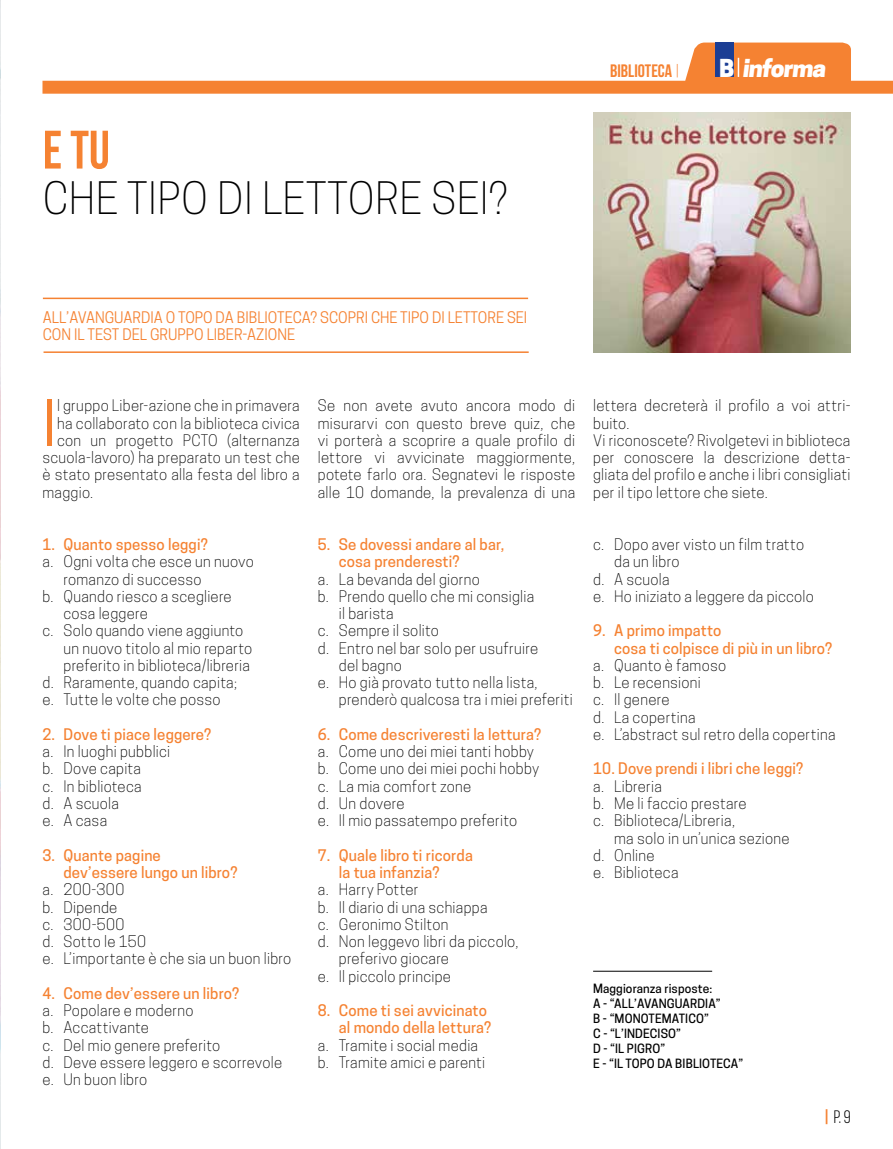
<style>
.page{position:relative;width:893px;height:1149px;background:#fff}
.page>*{position:absolute;margin:0;border:0;box-sizing:border-box;transform-origin:0 0}
.t1{font:59.25px "Cooper Hewitt";color:#f58232}
.t2{font:700 54px "Bebas Neue";color:#f58232}
.t3{font:300 42px "Cooper Hewitt";letter-spacing:.01em;color:#000}
.t4{font:800 23.25px "Cooper Hewitt";color:#fff;scale:1.05 1}
.t5{font:700 18px "Bebas Neue";color:#f58232}
.t6{font:18px "Bebas Neue";color:#000}
.t7{font:300 15px/17.2px "Cooper Hewitt";letter-spacing:.02em;color:#000}
.t8{font:500 15px/17.2px "Cooper Hewitt";letter-spacing:.01em;color:#f58232}
.t9{font:15px "Cooper Hewitt";color:#f58232}
.t10{font:500 12px/15px "Cooper Hewitt";letter-spacing:.01em;color:#000}
.s1{font-weight:400}
.s2{font-weight:700;color:#f58232}
</style>
<div class="page">
<img style="left:0;top:0;width:1px;height:1148px">
<svg style="left:42px;top:43px;width:851px;height:51px"></svg>
<div style="left:715px;top:42px;width:19px;height:35px;background:#1c3e94"></div>
<svg style="left:738px;top:58px;width:1px;height:19px"></svg>
<hr style="left:43px;top:297px;width:485px;height:2px;background:#f58232">
<hr style="left:44px;top:351px;width:485px;height:2px;background:#f58232">
<hr style="left:593px;top:970px;width:119px;height:1px;background:#000">
<img style="left:593px;top:112px;width:257px;height:241px">
<h2 class="t2" style="left:43px;top:120px;width:68px">E TU</h2>
<h3 class="t3" style="left:43px;top:173px;width:466px">CHE TIPO DI LETTORE SEI?</h3>
<p class="t9" style="left:43px;top:308px;width:37px">ALL’AVANGUARDIA</p>
<p class="t9" style="left:166px;top:308px;width:30px">O TOPO</p>
<p class="t9" style="left:216px;top:308px;width:29px">DA BIBLIO</p>
<p class="t9" style="left:277px;top:308px;width:61px">TECA? SCOPRI</p>
<p class="t9" style="left:371px;top:308px;width:155px">CHE TIPO DI LETTORE SEI</p>
<p class="t9" style="left:43px;top:325px;width:10px">CON</p>
<p class="t9" style="left:74px;top:325px;width:86px">IL TEST DEL GRUPPO</p>
<p class="t9" style="left:207px;top:325px;width:90px">LIBER-AZION E</p>
<p class="t5" style="left:610px;top:61px;width:71px">BIBLIOTECA <span class="s1">|</span></p>
<h3 class="t4" style="left:719px;top:54px;width:106px">B informa</h3>
<h1 class="t1" style="left:42px;top:388px;width:15px">I</h1>
<p class="t7" style="left:57px;top:397px;width:244px">l gruppo Liber-azione che in primavera</p>
<p class="t7" style="left:57px;top:414px;width:244px">ha collaborato con la biblioteca civica</p>
<p class="t7" style="left:57px;top:431px;width:244px">con un progetto PCTO (alternanza</p>
<p class="t7" style="left:43px;top:448px;width:259px">scuola-lavoro) ha preparato un test che</p>
<p class="t7" style="left:43px;top:466px;width:259px">è stato presentato alla festa del libro a</p>
<p class="t7" style="left:43px;top:483px;width:52px">maggio.</p>
<p class="t8" style="left:43px;top:535px;width:167px">1. Quanto spesso leggi?</p>
<p class="t7" style="left:43px;top:553px;width:213px">a. Ogni volta che esce un nuovo</p>
<p class="t7" style="left:64px;top:570px;width:139px">romanzo di successo</p>
<p class="t7" style="left:43px;top:587px;width:191px">b. Quando riesco a scegliere</p>
<p class="t7" style="left:64px;top:604px;width:86px">cosa leggere</p>
<p class="t7" style="left:43px;top:622px;width:202px">c. Solo quando viene aggiunto</p>
<p class="t7" style="left:64px;top:639px;width:190px">un nuovo titolo al mio reparto</p>
<p class="t7" style="left:64px;top:656px;width:188px">preferito in biblioteca/libreria</p>
<p class="t7" style="left:43px;top:673px;width:196px">d. Raramente, quando capita;</p>
<p class="t7" style="left:43px;top:691px;width:180px">e. Tutte le volte che posso</p>
<p class="t8" style="left:43px;top:725px;width:170px">2. Dove ti piace leggere?</p>
<p class="t7" style="left:43px;top:742px;width:129px">a. In luoghi pubblici b. Dove capita<br>c. In biblioteca<br>d. A scuola<br>e. A casa</p>
<p class="t8" style="left:64px;top:846px;width:175px;text-indent:-21px">3. Quante pagine dev’essere lungo un libro?</p>
<p class="t7" style="left:43px;top:880px;width:250px">a. 200-300<br>b. Dipende<br>c. 300-500<br>d. Sotto le 150<br>e. L’importante è che sia un buon libro</p>
<p class="t8" style="left:43px;top:984px;width:198px">4. Come dev’essere un libro?</p>
<p class="t7" style="left:43px;top:1001px;width:241px">a. Popolare e moderno<br>b. Accattivante<br>c. Del mio genere preferito<br>d. Deve essere leggero e scorrevole e. Un buon libro</p>
<p class="t7" style="left:318px;top:397px;width:259px;text-align:justify">Se non avete avuto ancora modo di misurarvi con questo breve quiz, che vi porterà a scoprire a quale profilo di lettore vi avvicinate maggiormente, potete farlo ora. Segnatevi le risposte alle 10 domande, la prevalenza di una</p>
<p class="t7" style="left:593px;top:397px;width:259px">lettera decreterà il profilo a voi attri&shy;buito.<br>Vi riconoscete? Rivolgetevi in biblioteca per conoscere la descrizione detta&shy;gliata del profilo e anche i libri consigliati per il tipo lettore che siete.</p>
<p class="t8" style="left:339px;top:535px;width:167px;text-indent:-21px">5. Se dovessi andare al bar, cosa prenderesti?</p>
<p class="t7" style="left:318px;top:570px;width:164px">a. La bevanda del giorno</p>
<p class="t7" style="left:318px;top:587px;width:218px">b. Prendo quello che mi consiglia</p>
<p class="t7" style="left:339px;top:604px;width:56px">il barista</p>
<p class="t7" style="left:318px;top:622px;width:123px">c. Sempre il solito</p>
<p class="t7" style="left:318px;top:639px;width:222px">d. Entro nel bar solo per usufruire</p>
<p class="t7" style="left:339px;top:656px;width:65px">del bagno</p>
<p class="t7" style="left:318px;top:673px;width:221px">e. Ho già provato tutto nella lista,</p>
<p class="t7" style="left:339px;top:691px;width:235px">prenderò qualcosa tra i miei preferiti</p>
<p class="t8" style="left:318px;top:725px;width:225px">6. Come descriveresti la lettura?</p>
<p class="t7" style="left:318px;top:742px;width:223px">a. Come uno dei miei tanti hobby b. Come uno dei miei pochi hobby c. La mia comfort zone<br>d. Un dovere<br>e. Il mio passatempo preferito</p>
<p class="t8" style="left:339px;top:846px;width:136px;text-indent:-21px">7. Quale libro ti ricorda la tua infanzia?</p>
<p class="t7" style="left:318px;top:880px;width:102px">a. Harry Potter</p>
<p class="t7" style="left:318px;top:898px;width:171px">b. Il diario di una schiappa</p>
<p class="t7" style="left:318px;top:915px;width:132px">c. Geronimo Stilton</p>
<p class="t7" style="left:318px;top:932px;width:202px">d. Non leggevo libri da piccolo,</p>
<p class="t7" style="left:339px;top:949px;width:112px">preferivo giocare</p>
<p class="t7" style="left:318px;top:967px;width:135px">e. Il piccolo principe</p>
<p class="t8" style="left:318px;top:1001px;width:175px;text-align:right">8. Come ti sei avvicinato al mondo della lettura?</p>
<p class="t7" style="left:318px;top:1036px;width:169px">a. Tramite i social media b. Tramite amici e parenti</p>
<p class="t7" style="left:593px;top:535px;width:212px">c. Dopo aver visto un film tratto</p>
<p class="t7" style="left:614px;top:553px;width:67px">da un libro</p>
<p class="t7" style="left:593px;top:570px;width:78px">d. A scuola</p>
<p class="t7" style="left:593px;top:587px;width:222px">e. Ho iniziato a leggere da piccolo</p>
<p class="t8" style="left:614px;top:622px;width:220px;text-indent:-21px">9. A primo impatto<br>cosa ti colpisce di più in un libro?</p>
<p class="t7" style="left:593px;top:656px;width:244px">a. Quanto è famoso<br>b. Le recensioni<br>c. Il genere<br>d. La copertina<br>e. L’abstract sul retro della copertina</p>
<p class="t8" style="left:593px;top:760px;width:212px">10. Dove prendi i libri che leggi?</p>
<p class="t7" style="left:593px;top:777px;width:70px">a. Libreria</p>
<p class="t7" style="left:593px;top:794px;width:155px">b. Me li faccio prestare</p>
<p class="t7" style="left:593px;top:811px;width:143px">c. Biblioteca/Libreria,</p>
<p class="t7" style="left:614px;top:829px;width:177px">ma solo in un’unica sezione</p>
<p class="t7" style="left:593px;top:846px;width:63px">d. Online</p>
<p class="t7" style="left:593px;top:863px;width:87px">e. Biblioteca</p>
<p class="t10" style="left:593px;top:980px;width:152px">Maggioranza risposte:<br>A - “ALL’AVANGUARDIA”<br>B - “MONOTEMATICO”<br>C - “L’INDECISO”<br>D - “IL PIGRO”<br>E - “IL TOPO DA BIBLIOTECA”</p>
<p class="t6" style="left:822px;top:1106px;width:30px"><span class="s2">|</span> p. 9</p>
</div>
